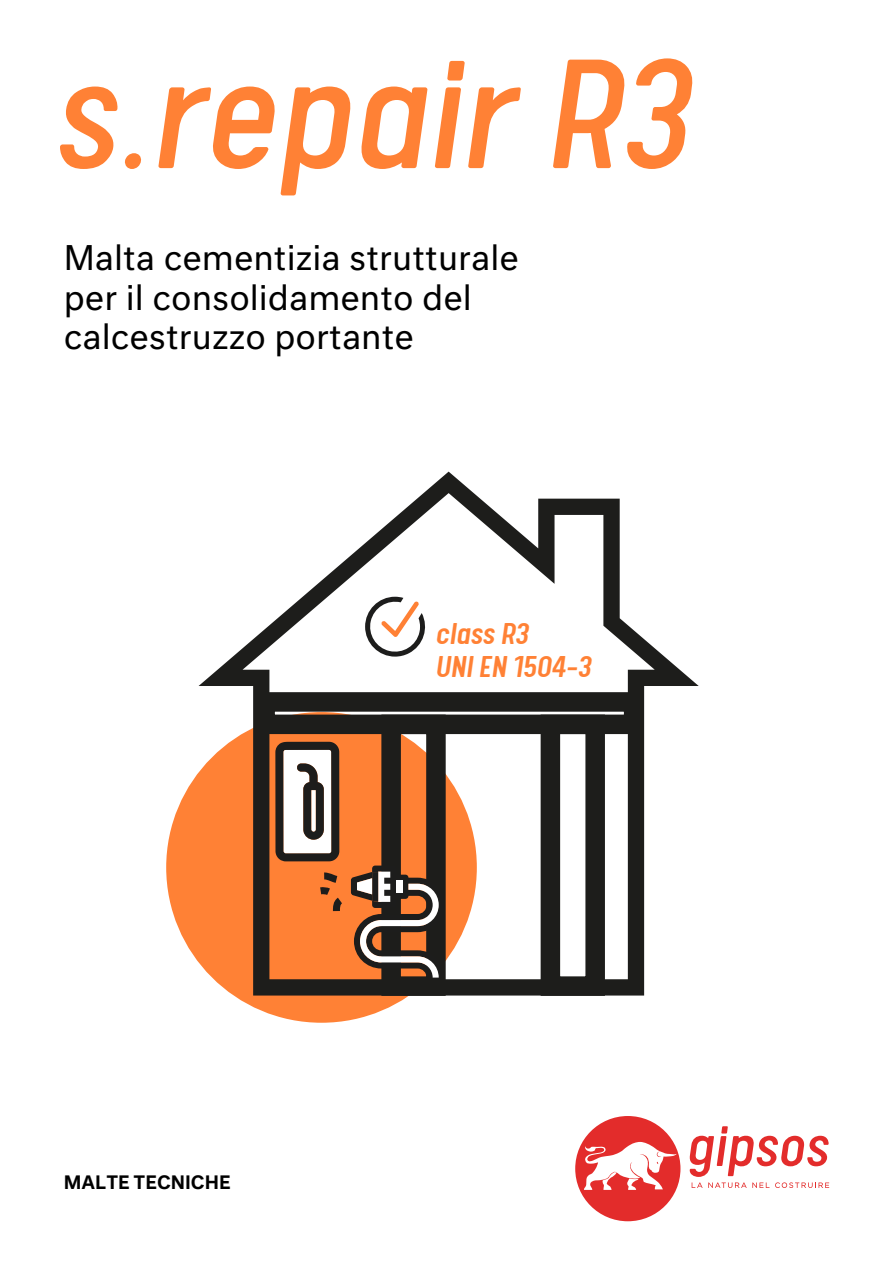
<style>
.page{position:relative;width:893px;height:1263px;background:#fff}
.page>*{position:absolute;margin:0;border:0;box-sizing:border-box;transform-origin:0 0}
.t1{font:italic 175.5px "Calps";color:#ff8135}
.t2{font:italic 500 33.6px/32.5px "Calps";color:#ff8135}
.t3{font:33px/39.6px "Neutral Std";color:#000}
.t4{font:500 18px "Neutral Std";color:#000}
</style>
<div class="page">
<svg style="left:689px;top:1126px;width:140px;height:62px"></svg>
<svg style="left:575px;top:1116px;width:105px;height:105px"></svg>
<div style="left:166px;top:712px;width:311px;height:311px;background:#ff8135;border-radius:50%"></div>
<svg style="left:199px;top:472px;width:500px;height:523px"></svg>
<svg style="left:365px;top:597px;width:64px;height:60px"></svg>
<div style="left:381px;top:714px;width:65px;height:282px;border:20px solid #1d1d1b"></div>
<div style="left:541px;top:714px;width:64px;height:282px;border:20px solid #1d1d1b"></div>
<div style="left:255px;top:692px;width:388px;height:42px;border:20px solid #1d1d1b"></div>
<svg style="left:351px;top:865px;width:94px;height:112px"></svg>
<svg style="left:320px;top:872px;width:22px;height:39px"></svg>
<svg style="left:275px;top:742px;width:64px;height:119px"></svg>
<h1 class="t1" style="left:52px;top:13px;width:638px">s.repair R3</h1>
<p class="t3" style="left:64px;top:237px;width:456px">Malta cementizia strutturale per il consolidamento del calcestruzzo portante</p>
<p class="t4" style="left:64px;top:1170px;width:168px">MALTE TECNICHE</p>
<p class="t2" style="left:435px;top:616px;width:157px">class R3<br>UNI EN 1504-3</p>
</div>
